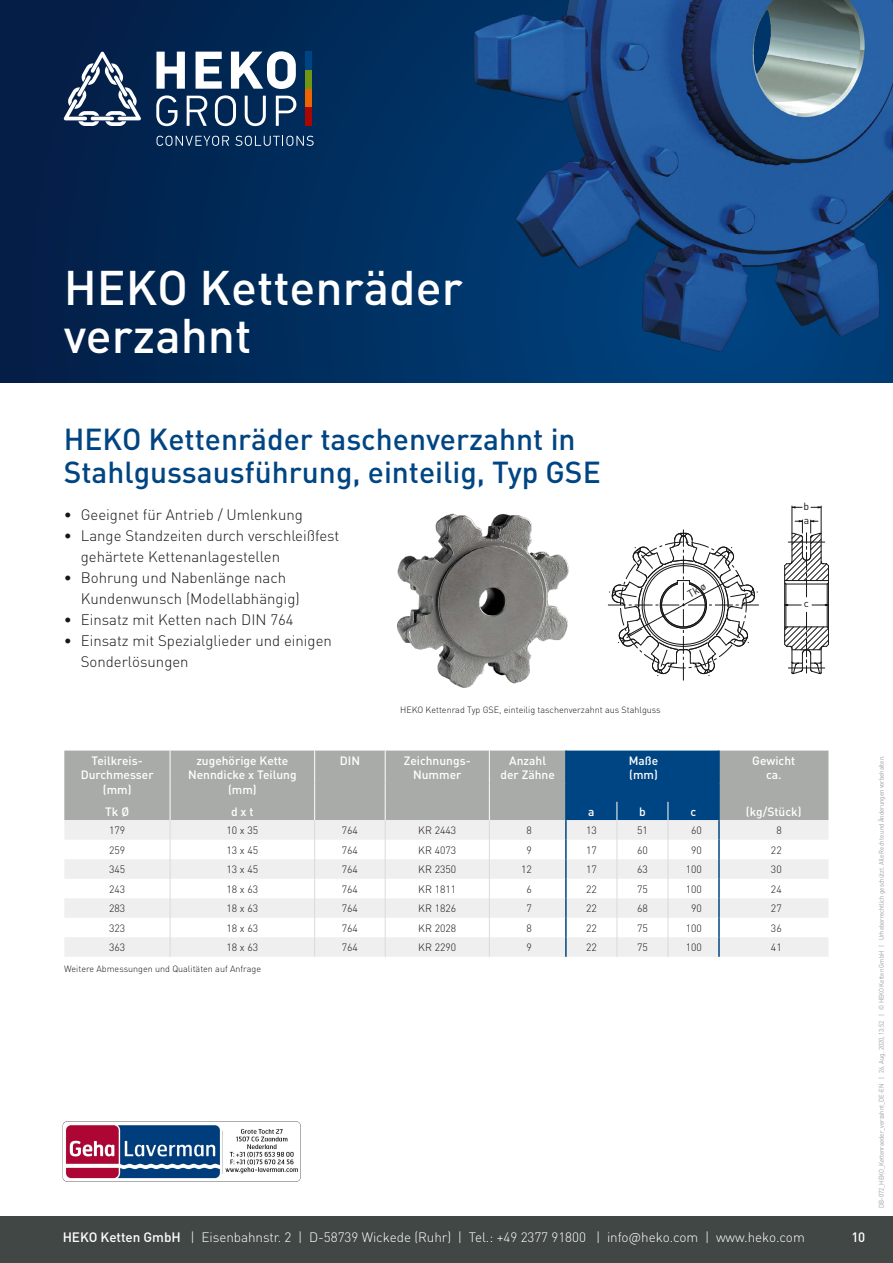
<style>
.page{position:relative;width:893px;height:1263px;background:#fff}
.page>*{position:absolute;margin:0;border:0;box-sizing:border-box;transform-origin:0 0}
.t1{font:500 48px/48px "DIN";color:#fff}
.t2{font:500 30px/33px "DIN";color:#004583}
.t3{font:300 15px/21px "DIN";color:#181716}
.t4{font:300 13.5px "DIN Pro";letter-spacing:-.005em;color:#fff}
.t5{font:500 13.5px "DIN";color:#fff}
.t6{font:500 12px/14.4px "DIN";color:#fff;text-align:center}
.t7{font:300 10.5px "DIN";color:#181716}
.t8{font:10.35px "DIN";color:#181716}
.t9{font:300 9px "DIN Pro";color:#181716}
.t10{font:6.75px "DIN";letter-spacing:-.01em;color:#9c9c9d;scale:.9 1}
.s1{font-family:"DIN";font-weight:500}
</style>
<div class="page">
<div style="left:0;top:0;width:893px;height:383px;background:#01234e"></div>
<img style="left:282px;top:0;width:611px;height:383px">
<img style="left:397px;top:513px;width:172px;height:175px">
<hr style="left:828px;top:566px;width:1px;height:78px;background:#181716">
<hr style="left:784px;top:566px;width:1px;height:78px;background:#181716">
<hr style="left:827px;top:584px;width:1px;height:43px;background:#181716">
<hr style="left:786px;top:584px;width:1px;height:43px;background:#181716">
<svg style="left:784px;top:612px;width:45px;height:62px"></svg>
<svg style="left:784px;top:506px;width:45px;height:91px"></svg>
<svg style="left:812px;top:604px;width:15px;height:2px"></svg>
<svg style="left:784px;top:604px;width:18px;height:2px"></svg>
<div style="left:0;top:1216px;width:893px;height:47px;background:#414744"></div>
<div style="left:64px;top:750px;width:764px;height:70px;background:#a9aba8"></div>
<svg style="left:64px;top:820px;width:764px;height:137px;fill:#f0efef"></svg>
<hr style="left:170px;top:750px;width:1px;height:33px;background:#fff">
<hr style="left:314px;top:750px;width:1px;height:33px;background:#fff">
<hr style="left:385px;top:750px;width:1px;height:33px;background:#fff">
<hr style="left:489px;top:750px;width:1px;height:33px;background:#fff">
<svg style="left:170px;top:783px;width:1px;height:174px"></svg>
<svg style="left:314px;top:783px;width:1px;height:174px"></svg>
<svg style="left:385px;top:783px;width:1px;height:174px"></svg>
<svg style="left:489px;top:783px;width:1px;height:174px"></svg>
<svg style="left:565px;top:750px;width:155px;height:207px"></svg>
<hr style="left:565px;top:937px;width:2px;height:20px;background:#004583">
<hr style="left:718px;top:937px;width:2px;height:20px;background:#004583">
<svg style="left:156px;top:51px;width:140px;height:38px"></svg>
<svg style="left:156px;top:95px;width:140px;height:31px"></svg>
<svg style="left:157px;top:136px;width:72px;height:10px"></svg>
<svg style="left:235px;top:136px;width:79px;height:10px"></svg>
<div style="left:306px;top:52px;width:6px;height:18px;background:#004583"></div>
<div style="left:306px;top:70px;width:6px;height:19px;background:#719613"></div>
<div style="left:306px;top:89px;width:6px;height:18px;background:#ec6500"></div>
<div style="left:306px;top:107px;width:6px;height:19px;background:#ad0600"></div>
<svg style="left:64px;top:52px;width:77px;height:74px"></svg>
<img style="left:62px;top:1121px;width:239px;height:61px">
<svg style="left:608px;top:530px;width:151px;height:150px"></svg>
<h1 class="t1" style="left:64px;top:262px;width:400px">HEKO Kettenräder verzahnt</h1>
<h2 class="t2" style="left:64px;top:422px;width:538px">HEKO Kettenräder taschenverzahnt in<br>Stahlgussausführung, einteilig, Typ GSE</h2>
<p class="t3" style="left:64px;top:504px;width:241px">• Geeignet für Antrieb / Umlenkung</p>
<p class="t3" style="left:81px;top:525px;width:260px;text-indent:-17px">• Lange Standzeiten durch verschleißfest gehärtete Kettenanlagestellen</p>
<p class="t3" style="left:81px;top:567px;width:220px;text-indent:-17px">• Bohrung und Nabenlänge nach<br>Kundenwunsch (Modellabhängig)</p>
<p class="t3" style="left:64px;top:609px;width:231px">• Einsatz mit Ketten nach DIN 764</p>
<p class="t3" style="left:81px;top:630px;width:253px;text-indent:-17px">• Einsatz mit Spezialglieder und einigen<br>Sonderlösungen</p>
<p class="t9" style="left:400px;top:703px;width:262px">HEKO Kettenrad Typ GSE, einteilig taschenverzahnt aus Stahlguss</p>
<p class="t8" style="left:803px;top:500px;width:7px">b</p>
<p class="t8" style="left:804px;top:514px;width:7px">a</p>
<p class="t8" style="left:804px;top:597px;width:7px">c</p>
<p class="t6" style="left:81px;top:753px;width:74px">Teilkreis-<br>Durchmesser (mm)</p>
<p class="t6" style="left:188px;top:753px;width:110px">zugehörige Kette<br>Nenndicke x Teilung (mm)</p>
<p class="t6" style="left:340px;top:753px;width:22px">DIN</p>
<p class="t6" style="left:404px;top:753px;width:69px">Zeichnungs-<br>Nummer</p>
<p class="t6" style="left:500px;top:753px;width:56px">Anzahl der Zähne</p>
<p class="t6" style="left:629px;top:753px;width:31px;text-align:left">Maße (mm)</p>
<p class="t6" style="left:752px;top:753px;width:44px">Gewicht ca.</p>
<p class="t6" style="left:105px;top:804px;width:25px">Tk Ø</p>
<p class="t6" style="left:231px;top:804px;width:24px">d x t</p>
<p class="t6" style="left:588px;top:804px;width:8px">a</p>
<p class="t6" style="left:639px;top:804px;width:8px">b</p>
<p class="t6" style="left:691px;top:804px;width:7px">c</p>
<p class="t6" style="left:746px;top:804px;width:57px">(kg/Stück)</p>
<p class="t7" style="left:109px;top:824px;width:18px">179</p>
<p class="t7" style="left:226px;top:824px;width:33px">10 x 35</p>
<p class="t7" style="left:342px;top:824px;width:18px">764</p>
<p class="t7" style="left:418px;top:824px;width:39px">KR 2443</p>
<p class="t7" style="left:526px;top:824px;width:7px">8</p>
<p class="t7" style="left:586px;top:824px;width:12px">13</p>
<p class="t7" style="left:637px;top:824px;width:12px">51</p>
<p class="t7" style="left:691px;top:824px;width:12px">60</p>
<p class="t7" style="left:776px;top:824px;width:7px">8</p>
<p class="t7" style="left:109px;top:843px;width:18px">259</p>
<p class="t7" style="left:226px;top:843px;width:33px">13 x 45</p>
<p class="t7" style="left:342px;top:843px;width:18px">764</p>
<p class="t7" style="left:418px;top:843px;width:39px">KR 4073</p>
<p class="t7" style="left:526px;top:843px;width:7px">9</p>
<p class="t7" style="left:586px;top:843px;width:12px">17</p>
<p class="t7" style="left:637px;top:843px;width:12px">60</p>
<p class="t7" style="left:691px;top:843px;width:12px">90</p>
<p class="t7" style="left:771px;top:843px;width:12px">22</p>
<p class="t7" style="left:109px;top:863px;width:18px">345</p>
<p class="t7" style="left:226px;top:863px;width:33px">13 x 45</p>
<p class="t7" style="left:342px;top:863px;width:18px">764</p>
<p class="t7" style="left:418px;top:863px;width:39px">KR 2350</p>
<p class="t7" style="left:521px;top:863px;width:12px">12</p>
<p class="t7" style="left:586px;top:863px;width:12px">17</p>
<p class="t7" style="left:637px;top:863px;width:12px">63</p>
<p class="t7" style="left:686px;top:863px;width:18px">100</p>
<p class="t7" style="left:771px;top:863px;width:12px">30</p>
<p class="t7" style="left:109px;top:882px;width:18px">243</p>
<p class="t7" style="left:226px;top:882px;width:33px">18 x 63</p>
<p class="t7" style="left:342px;top:882px;width:18px">764</p>
<p class="t7" style="left:418px;top:882px;width:39px">KR 1811</p>
<p class="t7" style="left:526px;top:882px;width:7px">6</p>
<p class="t7" style="left:586px;top:882px;width:12px">22</p>
<p class="t7" style="left:637px;top:882px;width:12px">75</p>
<p class="t7" style="left:686px;top:882px;width:18px">100</p>
<p class="t7" style="left:771px;top:882px;width:12px">24</p>
<p class="t7" style="left:109px;top:902px;width:18px">283</p>
<p class="t7" style="left:226px;top:902px;width:33px">18 x 63</p>
<p class="t7" style="left:342px;top:902px;width:18px">764</p>
<p class="t7" style="left:418px;top:902px;width:39px">KR 1826</p>
<p class="t7" style="left:526px;top:902px;width:7px">7</p>
<p class="t7" style="left:586px;top:902px;width:12px">22</p>
<p class="t7" style="left:637px;top:902px;width:12px">68</p>
<p class="t7" style="left:691px;top:902px;width:12px">90</p>
<p class="t7" style="left:771px;top:902px;width:12px">27</p>
<p class="t7" style="left:109px;top:921px;width:18px">323</p>
<p class="t7" style="left:226px;top:921px;width:33px">18 x 63</p>
<p class="t7" style="left:342px;top:921px;width:18px">764</p>
<p class="t7" style="left:418px;top:921px;width:39px">KR 2028</p>
<p class="t7" style="left:526px;top:921px;width:7px">8</p>
<p class="t7" style="left:586px;top:921px;width:12px">22</p>
<p class="t7" style="left:637px;top:921px;width:12px">75</p>
<p class="t7" style="left:686px;top:921px;width:18px">100</p>
<p class="t7" style="left:771px;top:921px;width:12px">36</p>
<p class="t7" style="left:109px;top:941px;width:18px">363</p>
<p class="t7" style="left:226px;top:941px;width:33px">18 x 63</p>
<p class="t7" style="left:342px;top:941px;width:18px">764</p>
<p class="t7" style="left:418px;top:941px;width:39px">KR 2290</p>
<p class="t7" style="left:526px;top:941px;width:7px">9</p>
<p class="t7" style="left:586px;top:941px;width:12px">22</p>
<p class="t7" style="left:637px;top:941px;width:12px">75</p>
<p class="t7" style="left:686px;top:941px;width:18px">100</p>
<p class="t7" style="left:771px;top:941px;width:12px">41</p>
<p class="t9" style="left:64px;top:963px;width:198px">Weitere Abmessungen und Qualitäten auf Anfrage</p>
<p class="t4" style="left:63px;top:1228px;width:744px"><span class="s1">HEKO Ketten GmbH</span> | Eisenbahnstr. 2 | D-58739 Wickede (Ruhr) | Tel.: +49 2377 91800 | info@heko.com | www.heko.com</p>
<p class="t5" style="left:851px;top:1229px;width:15px">10</p>
<p class="t10" style="left:877px;top:1208px;width:504px;rotate:-90deg">DB-072_HEKO_Kettenraeder_verzahnt_DE-EN | 26. Aug. 2020, 13:52 | © HEKO Ketten GmbH | Urheberrechtlich geschützt. Alle Rechte und Änderungen vorbehalten.</p>
</div>
